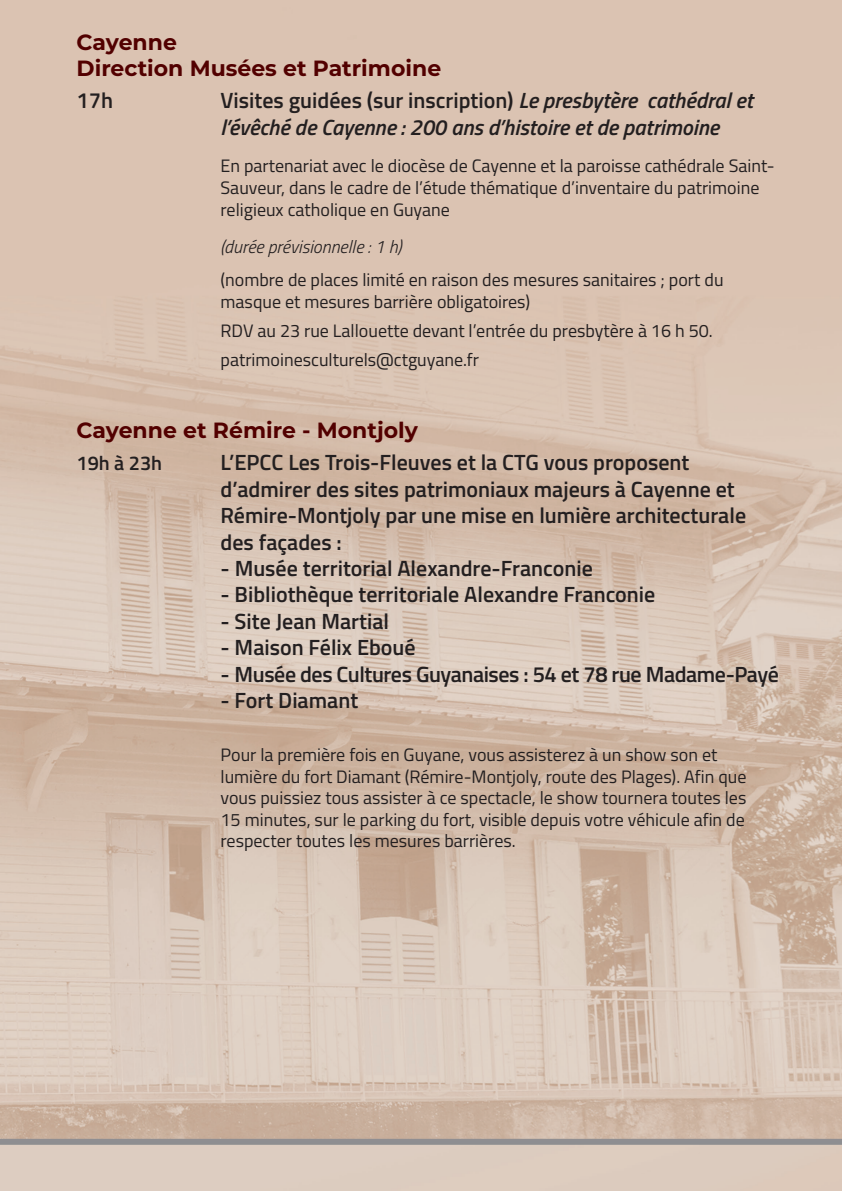
<style>
.page{position:relative;width:842px;height:1191px;background:#fff}
.page>*{position:absolute;margin:0;border:0;box-sizing:border-box;transform-origin:0 0}
.t1{font:600 22px/26.4px "Titillium Web";color:#231f20}
.t2{font:italic 600 22px/26.4px "Titillium Web";color:#231f20}
.t3{font:700 22px/26.4px "Montserrat";color:#520000}
.t4{font:600 22px "Titillium Web";letter-spacing:-.02em;color:#231f20}
.t5{font:600 20px "Titillium Web";color:#231f20}
.t6{font:18px/21.6px "Titillium Web";color:#231f20}
.t7{font:18px/21.6px "Titillium";color:#231f20}
.t8{font:italic 300 18px "Titillium Web";color:#231f20}
.s1{font-style:normal}
</style>
<div class="page">
<img style="left:0;top:0;width:842px;height:1191px">
<p class="t3" style="left:77px;top:28px;width:366px">Cayenne<br>Direction Musées et Patrimoine</p>
<p class="t1" style="left:77px;top:87px;width:38px">17h</p>
<p class="t2" style="left:221px;top:87px;width:534px"><span class="s1">Visites guidées (sur inscription)</span> Le presbytère cathédral et l’évêché de Cayenne : 200 ans d’histoire et de patrimoine</p>
<p class="t6" style="left:221px;top:155px;width:556px">En partenariat avec le diocèse de Cayenne et la paroisse cathédrale Saint-<br>Sauveur, dans le cadre de l’étude thématique d’inventaire du patrimoine religieux catholique en Guyane</p>
<p class="t8" style="left:221px;top:233px;width:182px">(durée prévisionnelle : 1 h)</p>
<p class="t7" style="left:221px;top:268px;width:504px">(nombre de places limité en raison des mesures sanitaires ; port du masque et mesures barrière obligatoires)</p>
<p class="t7" style="left:221px;top:315px;width:494px;line-height:29px">RDV au 23 rue Lallouette devant l’entrée du presbytère à 16 h 50. patrimoinesculturels@ctguyane.fr</p>
<p class="t3" style="left:77px;top:416px;width:343px">Cayenne et Rémire - Montjoly</p>
<p class="t5" style="left:77px;top:448px;width:87px">19h à 23h</p>
<p class="t1" style="left:221px;top:449px;width:527px">L’EPCC Les Trois-Fleuves et la CTG vous proposent d’admirer des sites patrimoniaux majeurs à Cayenne et Rémire-Montjoly par une mise en lumière architecturale des façades :</p>
<p class="t1" style="left:221px;top:554px;width:374px">- Musée territorial Alexandre-Franconie</p>
<p class="t1" style="left:221px;top:581px;width:436px">- Bibliothèque territoriale Alexandre Franconie</p>
<p class="t1" style="left:221px;top:607px;width:170px">- Site Jean Martial</p>
<p class="t1" style="left:221px;top:634px;width:197px">- Maison Félix Eboué</p>
<p class="t4" style="left:221px;top:657px;width:560px">- Musée des Cultures Guyanaises : 54 et 78 rue Madame-Payé</p>
<p class="t1" style="left:221px;top:686px;width:139px">- Fort Diamant</p>
<p class="t6" style="left:221px;top:743px;width:527px">Pour la première fois en Guyane, vous assisterez à un show son et lumière du fort Diamant (Rémire-Montjoly, route des Plages). Afin que vous puissiez tous assister à ce spectacle, le show tournera toutes les 15 minutes, sur le parking du fort, visible depuis votre véhicule afin de respecter toutes les mesures barrières.</p>
</div>
